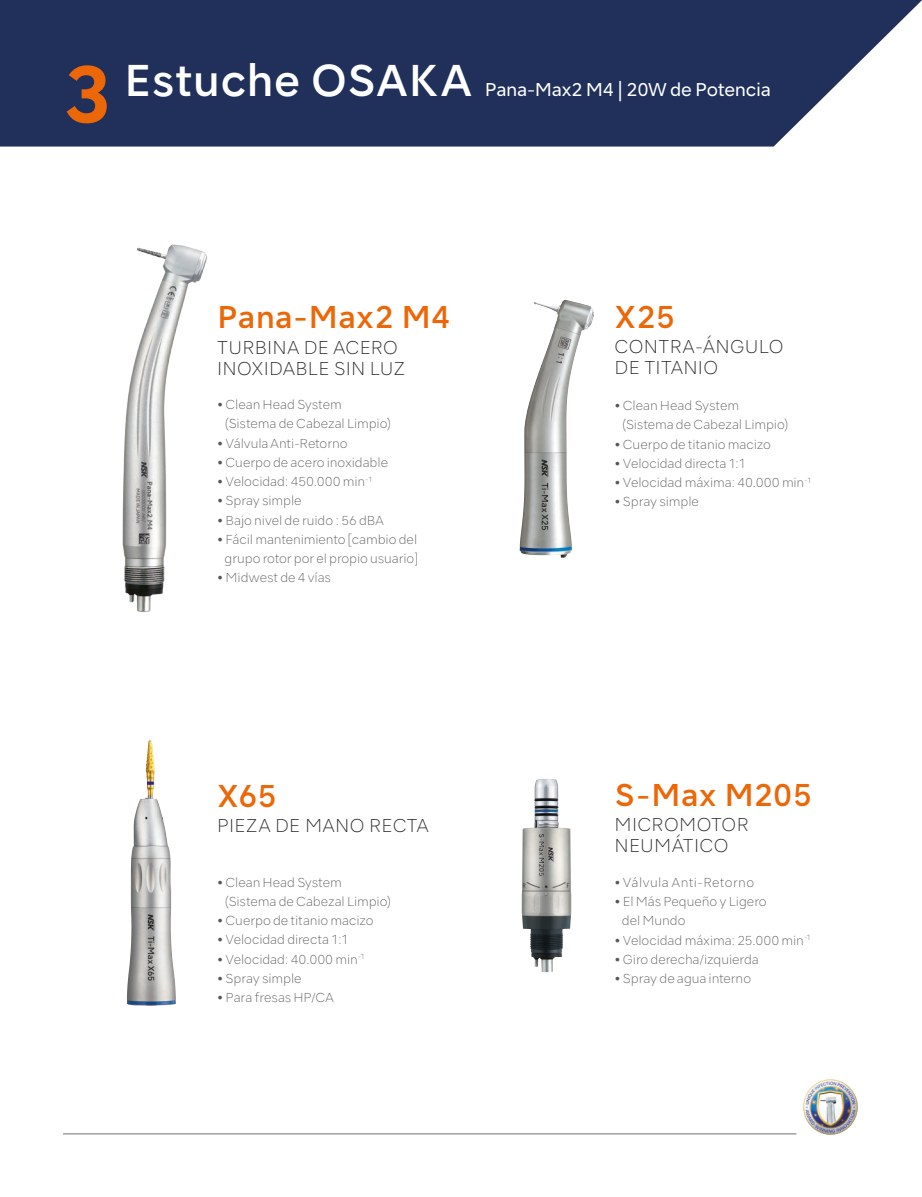
<style>
.page{position:relative;width:922px;height:1197px;background:#fff}
.page>*{position:absolute;margin:0;border:0;box-sizing:border-box;transform-origin:0 0}
.t1{font:700 76.3px "NSKTSRE";color:#ec6708}
.t2{font:500 42px "NSKTSRE";letter-spacing:.01em;color:#fff}
.t3{font:500 29.75px "NSKTSRE";letter-spacing:.01em;color:#ec6708}
.t4{font:200 17.5px/21px "NSKTSRE";letter-spacing:.01em;color:#1d1d1b}
.t5{font:17.5px "NSKTSRE";letter-spacing:-.02em;color:#fff}
.t6{font:200 12.25px/19.2px "NSKTSRE";letter-spacing:-.005em;color:#575756}
.t7{font:200 12.25px "NSKTSRE";letter-spacing:.035em;color:#575756}
</style>
<div class="page">
<svg style="left:0;top:0;width:921px;height:147px;background:#324067"></svg>
<img style="left:122px;top:244px;width:85px;height:368px">
<img style="left:519px;top:300px;width:53px;height:258px">
<img style="left:127px;top:740px;width:49px;height:265px">
<img style="left:521px;top:779px;width:23px;height:187px">
<img style="left:803px;top:1079px;width:55px;height:56px">
<hr style="left:63px;top:1133px;width:733px;height:1px;background:#70706f">
<h1 class="t1" style="left:63px;top:42px;width:50px">3</h1>
<h2 class="t2" style="left:124px;top:52px;width:349px">Estuche OSAKA</h2>
<h3 class="t5" style="left:484px;top:78px;width:287px">Pana-Max2 M4 | 20W de Potencia</h3>
<h3 class="t3" style="left:217px;top:297px;width:234px">Pana-Max2 M4</h3>
<h3 class="t4" style="left:217px;top:337px;width:189px">TURBINA DE ACERO<br>INOXIDABLE SIN LUZ</h3>
<p class="t6" style="left:224px;top:395px;width:168px;text-indent:-7px">• Clean Head System (Sistema de Cabezal Limpio)</p>
<p class="t6" style="left:217px;top:433px;width:132px">• Válvula Anti-Retorno</p>
<p class="t6" style="left:217px;top:453px;width:172px">• Cuerpo de acero inoxidable</p>
<p class="t6" style="left:217px;top:472px;width:157px">• Velocidad: 450.000 min<sup>-1</sup></p>
<p class="t6" style="left:217px;top:491px;width:86px">• Spray simple</p>
<p class="t6" style="left:217px;top:510px;width:168px">• Bajo nivel de ruido : 56 dBA</p>
<p class="t6" style="left:217px;top:530px;width:202px;text-align:center">• Fácil mantenimiento [cambio del grupo rotor por el propio usuario]</p>
<p class="t6" style="left:217px;top:568px;width:115px">• Midwest de 4 vías</p>
<h3 class="t3" style="left:614px;top:296px;width:62px">X25</h3>
<h3 class="t4" style="left:614px;top:336px;width:170px">CONTRA-ÁNGULO<br>DE TITANIO</h3>
<p class="t6" style="left:621px;top:396px;width:168px;text-indent:-7px">• Clean Head System (Sistema de Cabezal Limpio)</p>
<p class="t6" style="left:614px;top:434px;width:158px">• Cuerpo de titanio macizo</p>
<p class="t6" style="left:614px;top:453px;width:133px">• Velocidad directa 1:1</p>
<p class="t6" style="left:614px;top:473px;width:198px">• Velocidad máxima: 40.000 min<sup>-1</sup></p>
<p class="t6" style="left:614px;top:492px;width:86px">• Spray simple</p>
<h3 class="t3" style="left:217px;top:775px;width:61px">X65</h3>
<h3 class="t4" style="left:217px;top:815px;width:213px">PIEZA DE MANO RECTA</h3>
<p class="t6" style="left:224px;top:872px;width:168px;text-indent:-7px">• Clean Head System (Sistema de Cabezal Limpio)</p>
<p class="t6" style="left:217px;top:910px;width:158px">• Cuerpo de titanio macizo</p>
<p class="t6" style="left:217px;top:930px;width:133px">• Velocidad directa 1:1</p>
<p class="t6" style="left:217px;top:949px;width:149px">• Velocidad: 40.000 min<sup>-1</sup></p>
<p class="t6" style="left:217px;top:968px;width:86px">• Spray simple</p>
<p class="t6" style="left:217px;top:987px;width:118px">• Para fresas HP/CA</p>
<h3 class="t3" style="left:614px;top:774px;width:199px">S-Max M205</h3>
<h3 class="t4" style="left:614px;top:814px;width:136px">MICROMOTOR<br>NEUMÁTICO</h3>
<p class="t7" style="left:614px;top:874px;width:141px">• Válvula Anti-Retorno</p>
<p class="t6" style="left:621px;top:892px;width:146px;text-indent:-7px">• El Más Pequeño y Ligero del Mundo</p>
<p class="t6" style="left:614px;top:930px;width:198px">• Velocidad máxima: 25.000 min<sup>-1</sup></p>
<p class="t6" style="left:614px;top:949px;width:146px">• Giro derecha/izquierda</p>
<p class="t6" style="left:614px;top:969px;width:138px">• Spray de agua interno</p>
</div>
